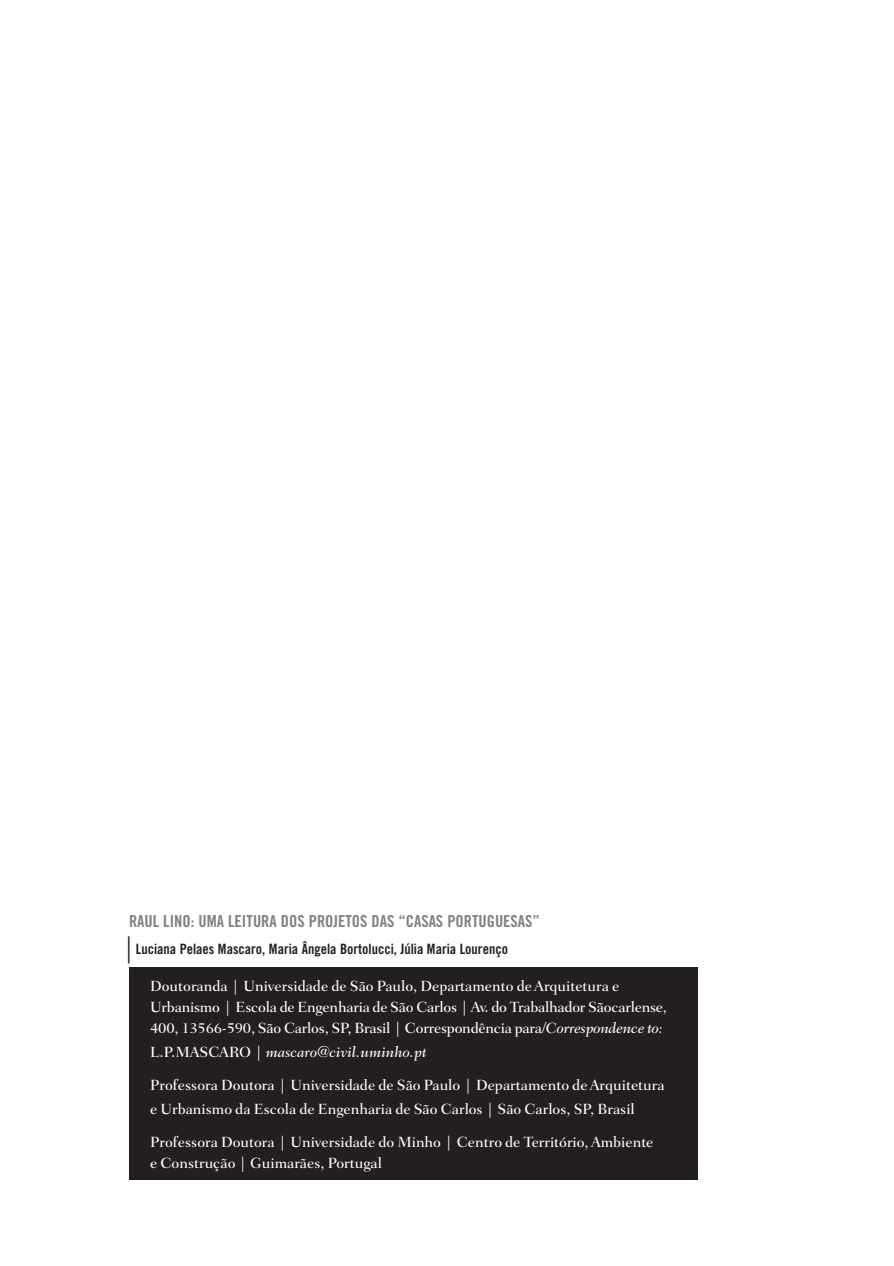
<style>
.page{position:relative;width:894px;height:1266px;background:#fff}
.page>*{position:absolute;margin:0;border:0;box-sizing:border-box;transform-origin:0 0}
.t1{font:16.5px "Trade Gothic Bold Cond Twenty";color:#808285}
.t2{font:500 15px/21px "Fairfield LH";color:#fff}
.t3{font:italic 500 15px "Fairfield LH";color:#fff}
.t4{font:14.25px "Trade Gothic Bold Cond Twenty";color:#231f20}
.s1{font-family:"Apple Garamond";font-weight:300;font-size:27px}
.s2{font-style:italic}
.s3{font-style:normal}
</style>
<div class="page">
<div style="left:130px;top:967px;width:568px;height:212px;background:#231f20"></div>
<p class="t1" style="left:129px;top:910px;width:412px">RAUL LINO: UMA LEITURA DOS PROJETOS DAS “CASAS PORTUGUESAS”</p>
<p class="t4" style="left:122px;top:940px;width:387px"><span class="s1">|</span>Luciana Pelaes Mascaro, Maria Ângela Bortolucci, Júlia Maria Lourenço</p>
<p class="t2" style="left:150px;top:974px;width:518px">Doutoranda | Universidade de São Paulo, Departamento de Arquitetura e<br>Urbanismo | Escola de Engenharia de São Carlos | Av. do Trabalhador Sãocarlense,<br>400, 13566‑590, São Carlos, SP, Brasil | Correspondência para/<span class="s2">Correspondence to:</span></p>
<p class="t3" style="left:150px;top:1042px;width:278px"><span class="s3">L.P.MASCARO |</span> mascaro@civil.uminho.pt</p>
<p class="t2" style="left:150px;top:1072px;width:516px;line-height:24px">Professora Doutora | Universidade de São Paulo | Departamento de Arquitetura e Urbanismo da Escola de Engenharia de São Carlos | São Carlos, SP, Brasil</p>
<p class="t2" style="left:150px;top:1130px;width:505px">Professora Doutora | Universidade do Minho | Centro de Território, Ambiente e Construção | Guimarães, Portugal</p>
</div>
